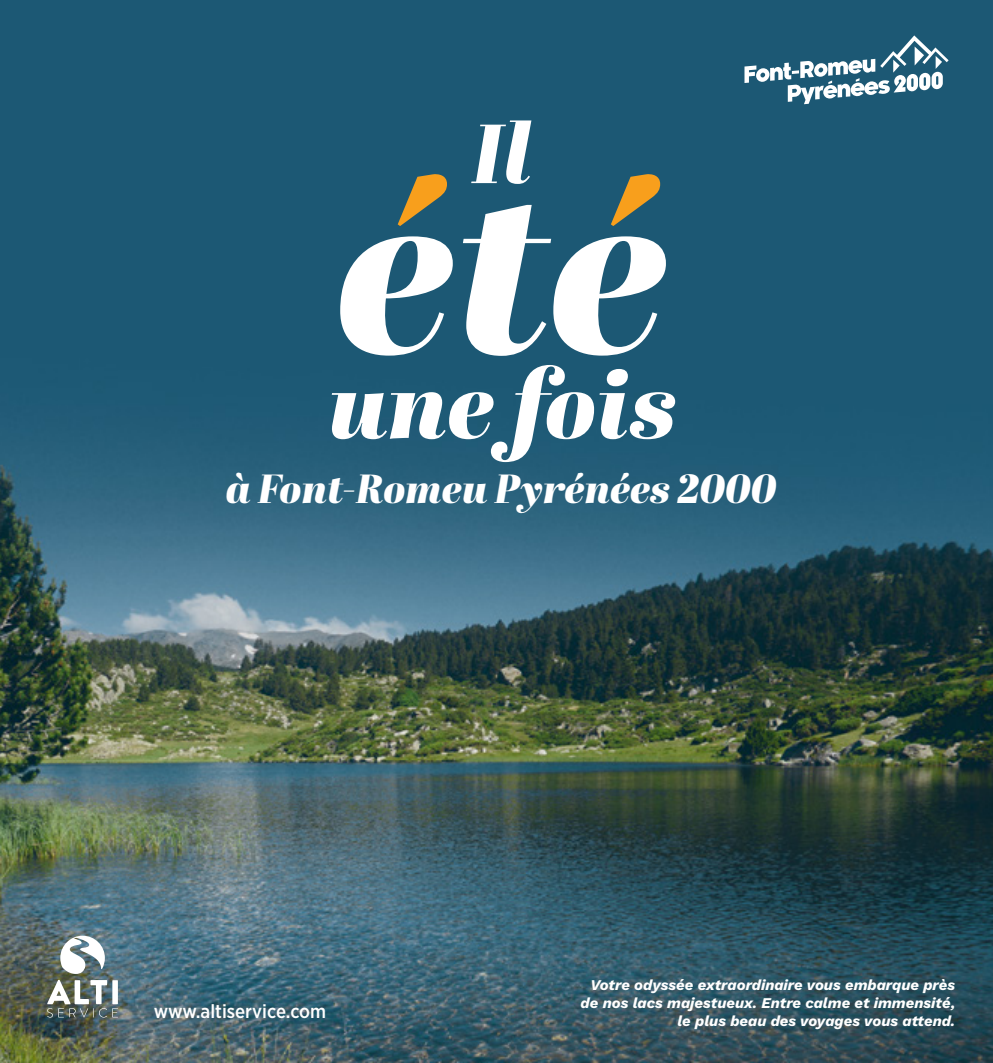
<style>
.page{position:relative;width:993px;height:1063px;background:#fff}
.page>*{position:absolute;margin:0;border:0;box-sizing:border-box;transform-origin:0 0}
.t1{font:italic 94.75px "Abril Fatface";color:#fff}
.t2{font:italic 83.5px "Abril Fatface";color:#fff}
.t3{font:italic 40.75px "Abril Fatface";color:#fff}
.t4{font:500 19.25px "Gotham Narrow";color:#fff}
.t5{font:italic 14.75px/17.8px "Work Sans";color:#fff;text-align:right}
</style>
<div class="page">
<img style="left:0;top:0;width:992px;height:1063px">
<svg style="left:60px;top:936px;width:45px;height:38px"></svg>
<svg style="left:47px;top:980px;width:71px;height:38px"></svg>
<svg style="left:744px;top:35px;width:204px;height:69px"></svg>
<svg style="left:340px;top:205px;width:325px;height:151px;fill:#1c5874"></svg>
<svg style="left:610px;top:173px;width:50px;height:53px;background:#7d774d"></svg>
<svg style="left:397px;top:173px;width:50px;height:53px;background:#7d774d"></svg>
<p class="t2" style="left:472px;top:94px;width:61px">Il</p>
<p class="t1" style="left:327px;top:337px;width:350px">une fois</p>
<p class="t3" style="left:226px;top:459px;width:552px">à Font-Romeu Pyrénées 2000</p>
<p class="t4" style="left:154px;top:999px;width:174px">www.altiservice.com</p>
<p class="t5" style="left:580px;top:976px;width:376px">Votre odyssée extraordinaire vous embarque près de nos lacs majestueux. Entre calme et immensité, le plus beau des voyages vous attend.</p>
</div>
